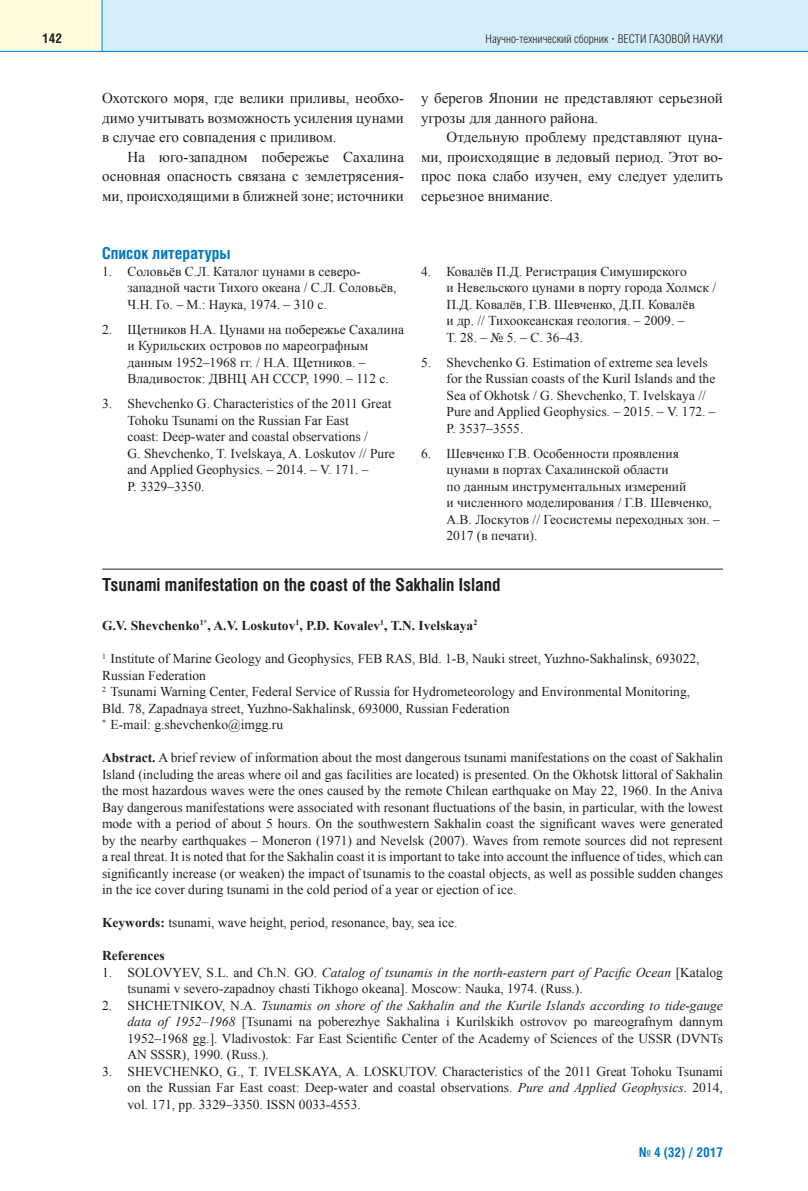
<style>
.page{position:relative;width:808px;height:1191px;background:#fff}
.page>*{position:absolute;margin:0;border:0;box-sizing:border-box;transform-origin:0 0}
.t1{font:700 18px "Helios Cond";color:#231f20}
.t2{font:700 16.5px "Helios Cond";color:#0079c2}
.t3{font:15px/19.5px "Times New Roman";color:#231f20;text-align:justify}
.t4{font:13.5px/16.5px "Times New Roman";color:#231f20}
.t5{font:700 13.5px "Times New Roman";color:#231f20}
.t6{font:700 13.5px "Helios Cond";color:#0079c2}
.t7{font:700 13.5px "Helios Cond";color:#231f20}
.t8{font:300 12px "Helios Cond";color:#231f20}
.s1{font-family:"Times New Roman";font-weight:700}
.s2{font-weight:700}
.s3{font-style:italic}
</style>
<div class="page">
<div style="left:102px;top:0;width:706px;height:51px;background:#d4effb"></div>
<div style="left:0;top:0;width:102px;height:51px;background:#fffce0"></div>
<hr style="left:0;top:51px;width:808px;height:1px;background:#0079c2">
<hr style="left:102px;top:0;width:1px;height:51px;background:#0079c2">
<hr style="left:102px;top:569px;width:621px;height:1px;background:#231f20">
<p class="t7" style="left:43px;top:33px;width:21px">142</p>
<p class="t8" style="left:486px;top:34px;width:239px">Научно-технический сборник <span class="s1">·</span> ВЕСТИ ГАЗОВОЙ НАУКИ</p>
<p class="t3" style="left:102px;top:88px;width:303px">Охотского моря, где велики приливы, необхо&shy;димо учитывать возможность усиления цунами в случае его совпадения с приливом.</p>
<p class="t3" style="left:102px;top:147px;width:303px;text-indent:26px">На юго-западном побережье Сахалина основная опасность связана с землетрясения&shy;ми, происходящими в ближней зоне; источники</p>
<p class="t3" style="left:421px;top:88px;width:303px">у берегов Японии не представляют серьезной угрозы для данного района.</p>
<p class="t3" style="left:421px;top:127px;width:303px;text-indent:26px">Отдельную проблему представляют цуна&shy;ми, происходящие в ледовый период. Этот во&shy;прос пока слабо изучен, ему следует уделить серьезное внимание.</p>
<p class="t2" style="left:102px;top:247px;width:130px">Список литературы</p>
<p class="t4" style="left:128px;top:263px;width:270px;text-indent:-26px">1. Соловьёв С.Л. Каталог цунами в северо&shy;западной части Тихого океана / С.Л. Соловьёв,<br>Ч.Н. Го. – М.: Наука, 1974. – 310 с.</p>
<p class="t4" style="left:128px;top:321px;width:278px;text-indent:-26px">2. Щетников Н.А. Цунами на побережье Сахалина и Курильских островов по мареографным данным 1952–1968 гг. / Н.А. Щетников. – Владивосток: ДВНЦ АН СССР, 1990. – 112 с.</p>
<p class="t4" style="left:128px;top:395px;width:269px;text-indent:-26px">3. Shevchenko G. Characteristics of the 2011 Great Tohoku Tsunami on the Russian Far East<br>coast: Deep-water and coastal observations /<br>G. Shevchenko, T. Ivelskaya, A. Loskutov // Pure and Applied Geophysics. – 2014. – V. 171. –<br>P. 3329–3350.</p>
<p class="t4" style="left:446px;top:263px;width:271px;text-indent:-26px">4. Ковалёв П.Д. Регистрация Симуширского<br>и Невельского цунами в порту города Холмск / П.Д. Ковалёв, Г.В. Шевченко, Д.П. Ковалёв<br>и др. // Тихоокеанская геология. – 2009. –<br>Т. 28. – № 5. – С. 36–43.</p>
<p class="t4" style="left:446px;top:354px;width:271px;text-indent:-26px">5. Shevchenko G. Estimation of extreme sea levels for the Russian coasts of the Kuril Islands and the Sea of Okhotsk / G. Shevchenko, T. Ivelskaya // Pure and Applied Geophysics. – 2015. – V. 172. – P. 3537–3555.</p>
<p class="t4" style="left:446px;top:445px;width:275px;text-indent:-26px">6. Шевченко Г.В. Особенности проявления цунами в портах Сахалинской области<br>по данным инструментальных измерений<br>и численного моделирования / Г.В. Шевченко, А.В. Лоскутов // Геосистемы переходных зон. – 2017 (в печати).</p>
<h1 class="t1" style="left:102px;top:578px;width:400px">Tsunami manifestation on the coast of the Sakhalin Island</h1>
<p class="t5" style="left:102px;top:618px;width:377px">G.V. Shevchenko<sup>1*</sup>, A.V. Loskutov<sup>1</sup>, P.D. Kovalev<sup>1</sup>, T.N. Ivelskaya<sup>2</sup></p>
<p class="t4" style="left:102px;top:650px;width:599px"><sup>1</sup> Institute of Marine Geology and Geophysics, FEB RAS, Bld. 1-B, Nauki street, Yuzhno-Sakhalinsk, 693022, Russian Federation<br><sup>2</sup> Tsunami Warning Center, Federal Service of Russia for Hydrometeorology and Environmental Monitoring, Bld. 78, Zapadnaya street, Yuzhno-Sakhalinsk, 693000, Russian Federation<br><sup>*</sup> E-mail: g.shevchenko@imgg.ru</p>
<p class="t4" style="left:102px;top:749px;width:622px;text-align:justify"><span class="s2">Abstract.</span> A brief review of information about the most dangerous tsunami manifestations on the coast of Sakhalin Island (including the areas where oil and gas facilities are located) is presented. On the Okhotsk littoral of Sakhalin the most hazardous waves were the ones caused by the remote Chilean earthquake on May 22, 1960. In the Aniva Bay dangerous manifestations were associated with resonant fluctuations of the basin, in particular, with the lowest mode with a period of about 5 hours. On the southwestern Sakhalin coast the significant waves were generated by the nearby earthquakes – Moneron (1971) and Nevelsk (2007). Waves from remote sources did not represent a real threat. It is noted that for the Sakhalin coast it is important to take into account the influence of tides, which can significantly increase (or weaken) the impact of tsunamis to the coastal objects, as well as possible sudden changes in the ice cover during tsunami in the cold period of a year or ejection of ice.</p>
<p class="t4" style="left:102px;top:914px;width:357px"><span class="s2">Keywords:</span> tsunami, wave height, period, resonance, bay, sea ice.</p>
<p class="t5" style="left:102px;top:948px;width:64px">References</p>
<p class="t4" style="left:128px;top:964px;width:597px;text-indent:-26px">1. SOLOVYEV, S.L. and Ch.N. GO. <span class="s3">Catalog of tsunamis in the north-eastern part of Pacific Ocean</span> [Katalog tsunami v severo-zapadnoy chasti Tikhogo okeana]. Moscow: Nauka, 1974. (Russ.).</p>
<p class="t4" style="left:128px;top:997px;width:597px;text-align:justify;text-indent:-26px">2. SHCHETNIKOV, N.A. <span class="s3">Tsunamis on shore of the Sakhalin and the Kurile Islands according to tide-gauge data of 1952–1968</span> [Tsunami na poberezhye Sakhalina i Kurilskikh ostrovov po mareografnym dannym 1952–1968 gg.]. Vladivostok: Far East Scientific Center of the Academy of Sciences of the USSR (DVNTs AN SSSR), 1990. (Russ.).</p>
<p class="t4" style="left:128px;top:1063px;width:597px;text-align:justify;text-indent:-26px">3. SHEVCHENKO, G., T. IVELSKAYA, A. LOSKUTOV. Characteristics of the 2011 Great Tohoku Tsunami on the Russian Far East coast: Deep-water and coastal observations. <span class="s3">Pure and Applied Geophysics</span>. 2014, vol. 171, pp. 3329–3350. ISSN 0033-4553.</p>
<p class="t6" style="left:639px;top:1147px;width:85px">№ 4 (32) / 2017</p>
</div>
